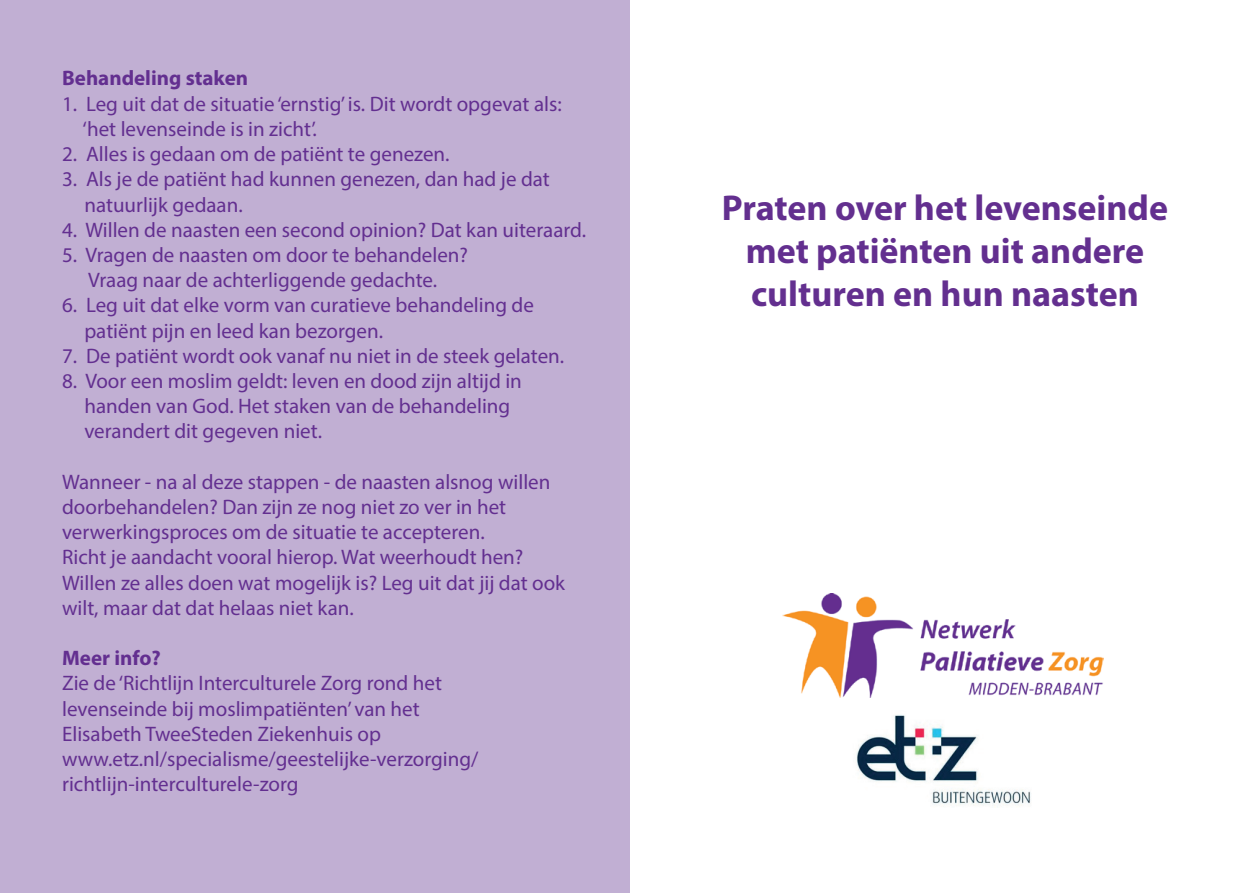
<style>
.page{position:relative;width:1259px;height:893px;background:#fff}
.page>*{position:absolute;margin:0;border:0;box-sizing:border-box;transform-origin:0 0}
.t1{font:700 36px/43.2px "Myriad Pro";color:#632f8f;text-align:center}
.t2{font:21px/25.2px "Myriad Pro";color:#632f90}
.t3{font:700 21px "Myriad Pro";color:#632f90}
</style>
<div class="page">
<div style="left:0;top:0;width:629px;height:893px;background:#c1afd3"></div>
<img style="left:856px;top:714px;width:175px;height:92px">
<img style="left:782px;top:594px;width:321px;height:104px">
<p class="t3" style="left:62px;top:65px;width:187px">Behandeling staken</p>
<p class="t2" style="left:83px;top:91px;width:480px;text-indent:-21px">1. Leg uit dat de situatie ‘ernstig’ is. Dit wordt opgevat als: ‘het levenseinde is in zicht’.</p>
<p class="t2" style="left:62px;top:141px;width:389px">2. Alles is gedaan om de patiënt te genezen.</p>
<p class="t2" style="left:84px;top:166px;width:467px;text-indent:-22px">3. Als je de patiënt had kunnen genezen, dan had je dat natuurlijk gedaan.</p>
<p class="t2" style="left:62px;top:217px;width:525px">4. Willen de naasten een second opinion? Dat kan uiteraard.</p>
<p class="t2" style="left:62px;top:242px;width:407px;text-align:center">5. Vragen de naasten om door te behandelen?<br>Vraag naar de achterliggende gedachte.</p>
<p class="t2" style="left:84px;top:292px;width:451px;text-indent:-22px">6. Leg uit dat elke vorm van curatieve behandeling de patiënt pijn en leed kan bezorgen.</p>
<p class="t2" style="left:62px;top:343px;width:504px">7. De patiënt wordt ook vanaf nu niet in de steek gelaten.</p>
<p class="t2" style="left:84px;top:368px;width:439px;text-indent:-22px">8. Voor een moslim geldt: leven en dood zijn altijd in handen van God. Het staken van de behandeling verandert dit gegeven niet.</p>
<p class="t2" style="left:62px;top:469px;width:504px">Wanneer - na al deze stappen - de naasten alsnog willen doorbehandelen? Dan zijn ze nog niet zo ver in het verwerkingsproces om de situatie te accepteren.<br>Richt je aandacht vooral hierop. Wat weerhoudt hen?<br>Willen ze alles doen wat mogelijk is? Leg uit dat jij dat ook wilt, maar dat dat helaas niet kan.</p>
<p class="t3" style="left:62px;top:644px;width:100px">Meer info?</p>
<p class="t2" style="left:62px;top:670px;width:418px">Zie de ‘Richtlijn Interculturele Zorg rond het levenseinde bij moslimpatiënten’ van het Elisabeth TweeSteden Ziekenhuis op www.etz.nl/specialisme/geestelijke-verzorging/ richtlijn-interculturele-zorg</p>
<h1 class="t1" style="left:722px;top:185px;width:447px">Praten over het levenseinde met patiënten uit andere culturen en hun naasten</h1>
</div>
